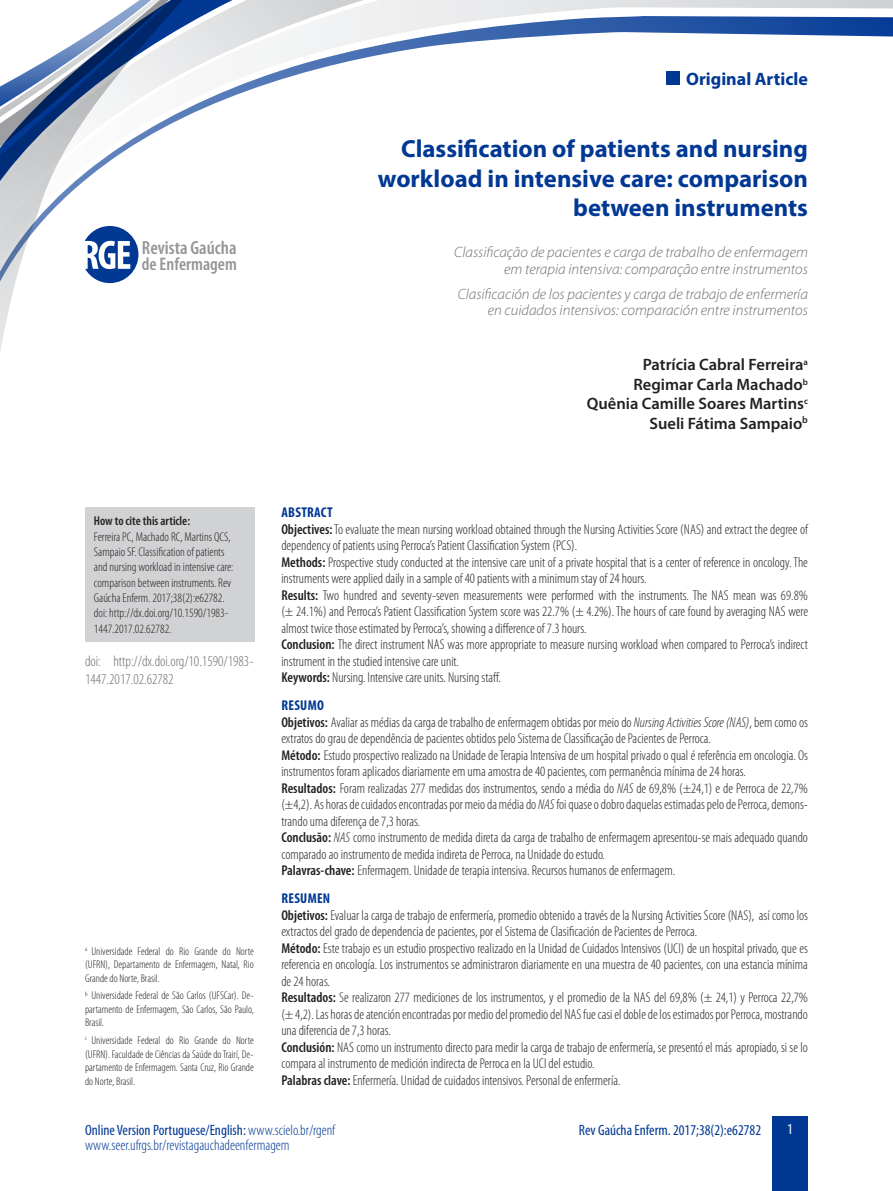
<style>
.page{position:relative;width:893px;height:1191px;background:#fff}
.page>*{position:absolute;margin:0;border:0;box-sizing:border-box;transform-origin:0 0}
.título1{font:700 24.75px/29.7px "Myriad Pro";color:#003894;text-align:right}
.t1{font:600 condensed 19.05px "Myriad Pro";color:#939598}
.t2{font:600 condensed 18.15px "Myriad Pro";color:#939598}
.t3{font:700 18px "Myriad Pro";color:#003894}
.autores{font:600 16.5px "Myriad Pro";color:#231f20}
.título2{font:italic 300 15px/16.5px "Myriad Pro";color:#6c6d70;text-align:right}
.t4{font:condensed 15px "Myriad Pro";color:#003894}
.DOI{font:300 condensed 15px/18px "Myriad Pro";color:#6c6d70}
.t5{font:300 condensed 15px "Myriad Pro";color:#003894}
.t6{font:condensed 15px "Myriad Pro";color:#fff}
.resumo_texto{font:300 condensed 14.25px/16.5px "Myriad Pro";color:#231f20}
.resumo_título{font:700 condensed 14.25px "Myriad Pro";letter-spacing:.02em;color:#003894}
.como_citar_texto{font:300 condensed 12.75px/15.3px "Myriad Pro";color:#231f20}
.como_citar_título{font:600 condensed 12.75px "Myriad Pro";color:#231f20}
.rodapé{font:300 condensed 11.25px/13.5px "Myriad Pro";color:#231f20;text-align:justify}
.s1{font-weight:600}
.s2{font-style:italic}
.s3{font-weight:300}
</style>
<div class="page">
<div style="left:772px;top:1116px;width:36px;height:75px;background:#003894"></div>
<svg style="left:202px;top:0;width:691px;height:109px"></svg>
<svg style="left:0;top:0;width:202px;height:352px"></svg>
<svg style="left:85px;top:226px;width:53px;height:57px"></svg>
<div style="left:667px;top:72px;width:13px;height:13px;background:#003894"></div>
<div style="left:85px;top:507px;width:169px;height:135px;background:#d1d2d4"></div>
<h2 class="t1" style="left:142px;top:237px;width:96px">Revista Gaúcha</h2>
<p class="t2" style="left:142px;top:254px;width:96px">de Enfermagem</p>
<p class="t3" style="left:686px;top:67px;width:123px">Original Article</p>
<p class="título1" style="left:378px;top:133px;width:431px">Classification of patients and nursing workload in intensive care: comparison between instruments</p>
<p class="título2" style="left:454px;top:244px;width:355px">Classificação de pacientes e carga de trabalho de enfermagem em terapia intensiva: comparação entre instrumentos</p>
<p class="título2" style="left:458px;top:286px;width:352px">Clasificación de los pacientes y carga de trabajo de enfermería en cuidados intensivos: comparación entre instrumentos</p>
<p class="autores" style="left:643px;top:355px;width:167px">Patrícia Cabral Ferreira<sup>a</sup></p>
<p class="autores" style="left:634px;top:375px;width:176px">Regimar Carla Machado<sup>b</sup></p>
<p class="autores" style="left:587px;top:394px;width:223px">Quênia Camille Soares Martins<sup>c</sup></p>
<p class="autores" style="left:650px;top:414px;width:160px">Sueli Fátima Sampaio<sup>b</sup></p>
<p class="como_citar_título" style="left:94px;top:514px;width:98px">How to cite this article:</p>
<p class="como_citar_texto" style="left:94px;top:529px;width:141px">Ferreira PC, Machado RC, Martins QCS, Sampaio SF. Classification of patients and nursing workload in intensive care: comparison between instruments. Rev Gaúcha Enferm. 2017;38(2):e62782. doi: http://dx.doi.org/10.1590/1983- 1447.2017.02.62782.</p>
<p class="DOI" style="left:85px;top:652px;width:170px">doi: http://dx.doi.org/10.1590/1983-<br>1447.2017.02.62782</p>
<p class="rodapé" style="left:85px;top:944px;width:170px"><sup>a</sup> Universidade Federal do Rio Grande do Norte (UFRN), Departamento de Enfermagem, Natal, Rio Grande do Norte, Brasil.</p>
<p class="rodapé" style="left:85px;top:989px;width:170px"><sup>b</sup> Universidade Federal de São Carlos (UFSCar). De&shy;partamento de Enfermagem, São Carlos, São Paulo, Brasil.</p>
<p class="rodapé" style="left:85px;top:1034px;width:170px"><sup>c</sup> Universidade Federal do Rio Grande do Norte (UFRN). Faculdade de Ciências da Saúde do Trairí, De&shy;partamento de Enfermagem. Santa Cruz, Rio Grande do Norte, Brasil.</p>
<p class="resumo_título" style="left:281px;top:505px;width:53px">ABSTRACT</p>
<p class="resumo_texto" style="left:281px;top:521px;width:528px"><span class="s1">Objectives:</span> To evaluate the mean nursing workload obtained through the Nursing Activities Score (NAS) and extract the degree of dependency of patients using Perroca’s Patient Classification System (PCS).</p>
<p class="resumo_texto" style="left:281px;top:554px;width:528px"><span class="s1">Methods:</span> Prospective study conducted at the intensive care unit of a private hospital that is a center of reference in oncology. The instruments were applied daily in a sample of 40 patients with a minimum stay of 24 hours.</p>
<p class="resumo_texto" style="left:281px;top:587px;width:528px;text-align:justify"><span class="s1">Results:</span> Two hundred and seventy-seven measurements were performed with the instruments. The NAS mean was 69.8% (± 24.1%) and Perroca’s Patient Classification System score was 22.7% (± 4.2%). The hours of care found by averaging NAS were almost twice those estimated by Perroca’s, showing a difference of 7.3 hours.</p>
<p class="resumo_texto" style="left:281px;top:637px;width:528px"><span class="s1">Conclusion:</span> The direct instrument NAS was more appropriate to measure nursing workload when compared to Perroca’s indirect instrument in the studied intensive care unit.</p>
<p class="resumo_texto" style="left:281px;top:670px;width:221px"><span class="s1">Keywords:</span> Nursing. Intensive care units. Nursing staff.</p>
<p class="resumo_título" style="left:281px;top:697px;width:44px">RESUMO</p>
<p class="resumo_texto" style="left:281px;top:714px;width:528px"><span class="s1">Objetivos:</span> Avaliar as médias da carga de trabalho de enfermagem obtidas por meio do <span class="s2">Nursing Activities Score (NAS)</span>, bem como os extratos do grau de dependência de pacientes obtidos pelo Sistema de Classificação de Pacientes de Perroca.</p>
<p class="resumo_texto" style="left:281px;top:747px;width:528px"><span class="s1">Método:</span> Estudo prospectivo realizado na Unidade de Terapia Intensiva de um hospital privado o qual é referência em oncologia. Os instrumentos foram aplicados diariamente em uma amostra de 40 pacientes, com permanência mínima de 24 horas.</p>
<p class="resumo_texto" style="left:281px;top:780px;width:528px;text-align:justify"><span class="s1">Resultados:</span> Foram realizadas 277 medidas dos instrumentos, sendo a média do <span class="s2">NAS</span> de 69,8% (±24,1) e de Perroca de 22,7% (±4,2). As horas de cuidados encontradas por meio da média do <span class="s2">NAS</span> foi quase o dobro daquelas estimadas pelo de Perroca, demons&shy;trando uma diferença de 7,3 horas.</p>
<p class="resumo_texto" style="left:281px;top:829px;width:528px"><span class="s1">Conclusão:</span> <span class="s2">NAS</span> como instrumento de medida direta da carga de trabalho de enfermagem apresentou-se mais adequado quando comparado ao instrumento de medida indireta de Perroca, na Unidade do estudo.</p>
<p class="resumo_texto" style="left:281px;top:862px;width:395px"><span class="s1">Palavras-chave:</span> Enfermagem. Unidade de terapia intensiva. Recursos humanos de enfermagem.</p>
<p class="resumo_título" style="left:281px;top:890px;width:50px">RESUMEN</p>
<p class="resumo_texto" style="left:281px;top:907px;width:528px"><span class="s1">Objetivos:</span> Evaluar la carga de trabajo de enfermería, promedio obtenido a través de la Nursing Activities Score (NAS), así como los extractos del grado de dependencia de pacientes, por el Sistema de Clasificación de Pacientes de Perroca.</p>
<p class="resumo_texto" style="left:281px;top:940px;width:528px;text-align:justify"><span class="s1">Método:</span> Este trabajo es un estudio prospectivo realizado en la Unidad de Cuidados Intensivos (UCI) de un hospital privado, que es referencia en oncología. Los instrumentos se administraron diariamente en una muestra de 40 pacientes, con una estancia mínima de 24 horas.</p>
<p class="resumo_texto" style="left:281px;top:989px;width:528px;text-align:justify"><span class="s1">Resultados:</span> Se realizaron 277 mediciones de los instrumentos, y el promedio de la NAS del 69,8% (± 24,1) y Perroca 22,7% (± 4,2). Las horas de atención encontradas por medio del promedio del NAS fue casi el doble de los estimados por Perroca, mostrando una diferencia de 7,3 horas.</p>
<p class="resumo_texto" style="left:281px;top:1039px;width:528px"><span class="s1">Conclusión:</span> NAS como un instrumento directo para medir la carga de trabajo de enfermería, se presentó el más apropiado, si se lo compara al instrumento de medición indirecta de Perroca en la UCI del estudio.</p>
<p class="resumo_texto" style="left:281px;top:1072px;width:341px"><span class="s1">Palabras clave:</span> Enfermería. Unidad de cuidados intensivos. Personal de enfermería.</p>
<p class="t4" style="left:85px;top:1122px;width:252px">Online Version Portuguese/English: <span class="s3">www.scielo.br/rgenf</span></p>
<p class="t4" style="left:579px;top:1122px;width:184px">Rev Gaúcha Enferm. 2017;38(2):e62782</p>
<p class="t6" style="left:787px;top:1121px;width:7px">1</p>
<p class="t5" style="left:85px;top:1137px;width:206px">www.seer.ufrgs.br/revistagauchadeenfermagem</p>
</div>
